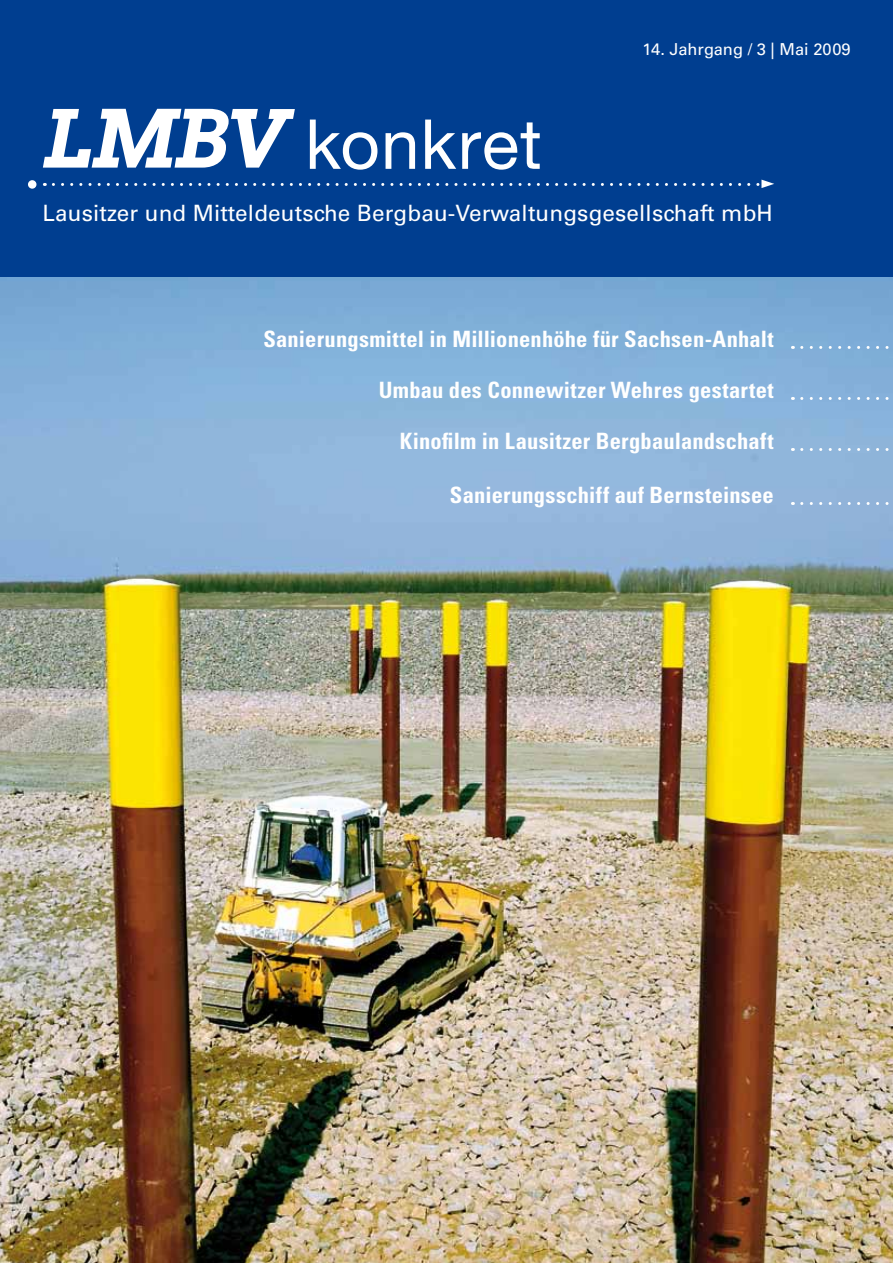
<style>
.page{position:relative;width:893px;height:1263px;background:#fff}
.page>*{position:absolute;margin:0;border:0;box-sizing:border-box;transform-origin:0 0}
.t1{font:69px "Helvetica Neue LT Std";letter-spacing:.015em;color:#fff}
.t2{font:700 condensed 22.5px "Univers LT Std";letter-spacing:.01em;color:#fff}
.t3{font:22.5px "Univers LT Std";letter-spacing:.005em;color:#fff}
.t4{font:16.5px "Univers LT Std";color:#fff}
</style>
<div class="page">
<img style="left:0;top:277px;width:893px;height:986px">
<div style="left:0;top:0;width:893px;height:277px;background:#003e90"></div>
<svg style="left:802px;top:346px;width:91px;height:3px"></svg>
<svg style="left:802px;top:397px;width:91px;height:3px"></svg>
<svg style="left:802px;top:448px;width:91px;height:3px"></svg>
<svg style="left:53px;top:180px;width:721px;height:8px"></svg>
<div style="left:28px;top:180px;width:8px;height:9px;background:#fff;border-radius:50%"></div>
<svg style="left:43px;top:109px;width:252px;height:59px"></svg>
<svg style="left:802px;top:502px;width:91px;height:3px"></svg>
<h1 class="t1" style="left:305px;top:103px;width:238px">konkret</h1>
<p class="t4" style="left:643px;top:39px;width:210px">14. Jahrgang / 3 | Mai 2009</p>
<p class="t3" style="left:43px;top:200px;width:732px">Lausitzer und Mitteldeutsche Bergbau-Verwaltungsgesellschaft mbH</p>
<p class="t2" style="left:263px;top:325px;width:512px">Sanierungsmittel in Millionenhöhe für Sachsen-Anhalt</p>
<p class="t2" style="left:379px;top:376px;width:397px">Umbau des Connewitzer Wehres gestartet</p>
<p class="t2" style="left:400px;top:427px;width:376px">Kinofilm in Lausitzer Bergbaulandschaft</p>
<p class="t2" style="left:450px;top:481px;width:326px">Sanierungsschiff auf Bernsteinsee</p>
</div>
